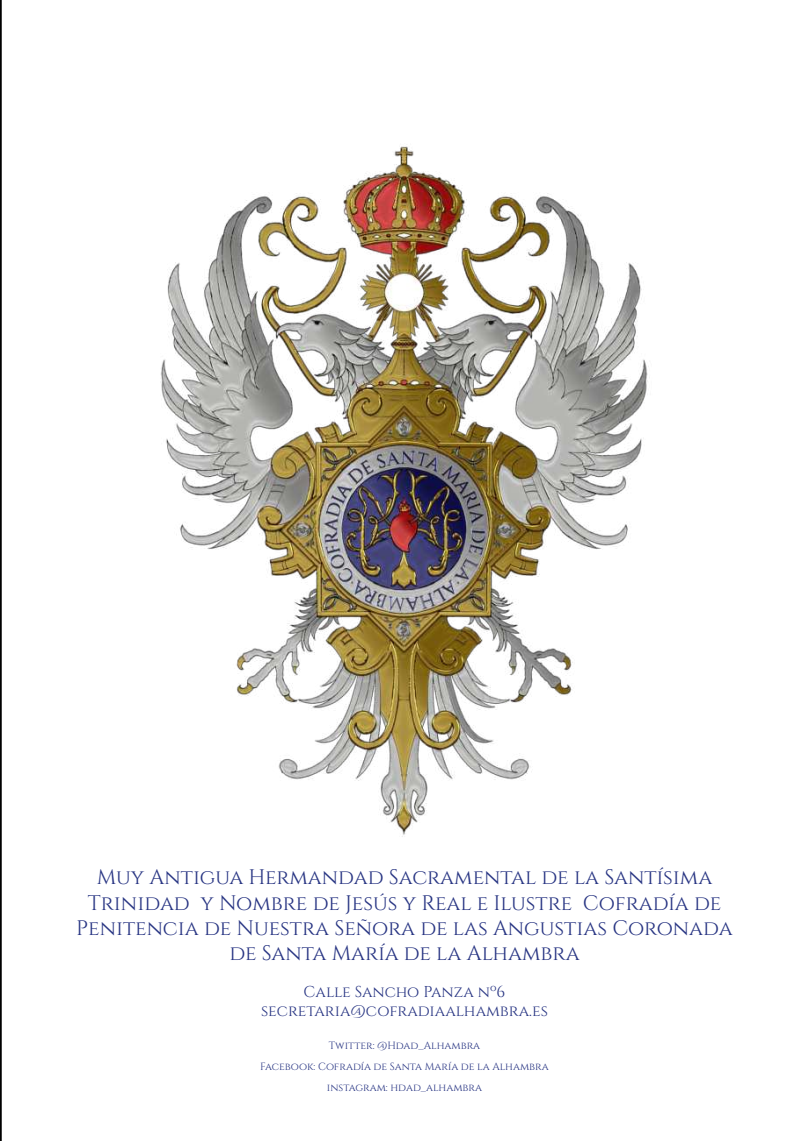
<style>
.page{position:relative;width:809px;height:1141px;background:#fff}
.page>*{position:absolute;margin:0;border:0;box-sizing:border-box;transform-origin:0 0}
.t1{font:21px/25.2px "Cinzel";color:#283583;text-align:center}
.t2{font:15.75px/18.9px "Cinzel";color:#283583;text-align:center}
.t3{font:10.5px/21px "Cinzel";color:#283583;text-align:center}
</style>
<div class="page">
<img style="left:160px;top:146px;width:489px;height:691px">
<p class="t1" style="left:76px;top:865px;width:658px">Muy Antigua Hermandad Sacramental de la Santísima Trinidad y Nombre de Jesús y Real e Ilustre Cofradía de Penitencia de Nuestra Señora de las Angustias Coronada de Santa María de la Alhambra</p>
<p class="t2" style="left:261px;top:983px;width:288px">Calle Sancho Panza nº6 secretaria@cofradiaalhambra.es</p>
<p class="t3" style="left:260px;top:1036px;width:290px">Twitter: @Hdad_Alhambra<br>Facebook: Cofradía de Santa María de la Alhambra instagram: hdad_alhambra</p>
</div>
